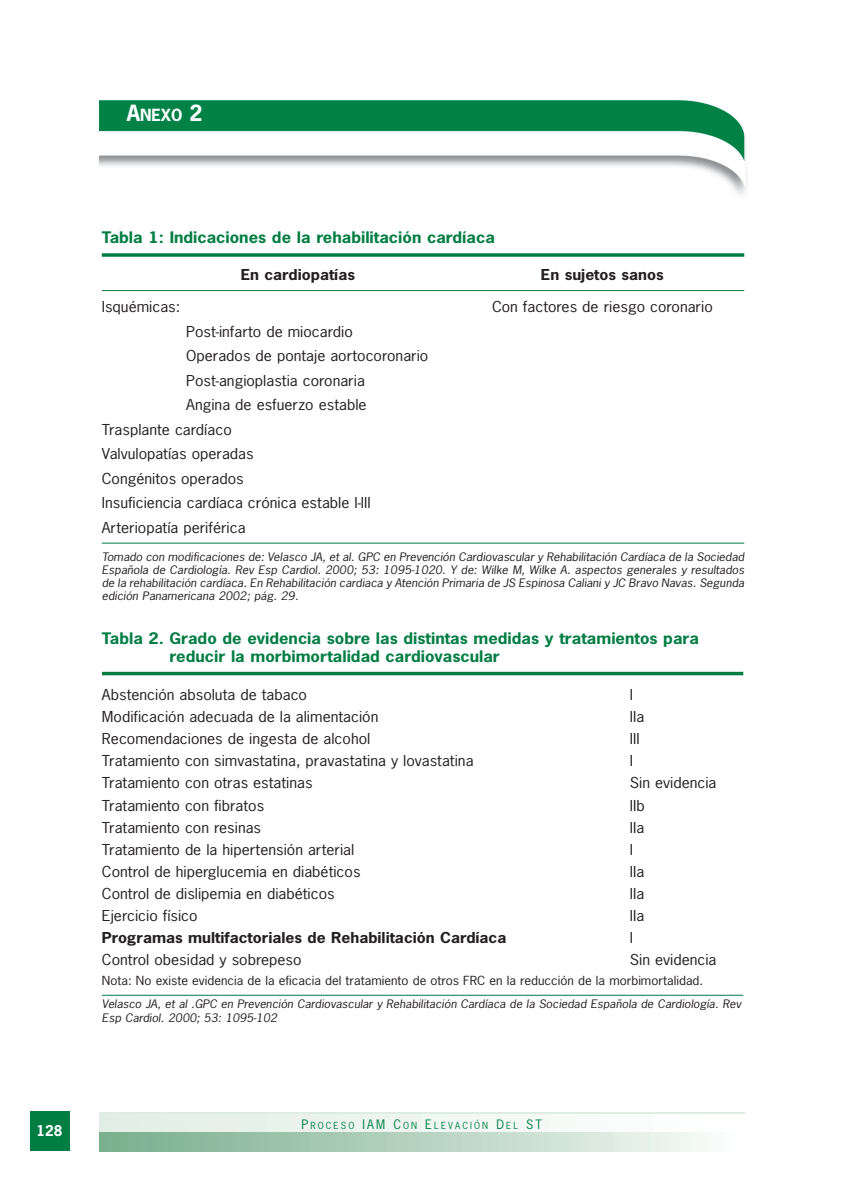
<style>
.page{position:relative;width:844px;height:1191px;background:#fff}
.page>*{position:absolute;margin:0;border:0;box-sizing:border-box;transform-origin:0 0}
.t1{font:700 15.75px "News Gothic";color:#fff}
.t2{font:700 15.05px/18px "News Gothic";color:#007d43;scale:1.11 1}
.t3{font:14.17px "News Gothic";color:#231f20;scale:1.11 1}
.t4{font:700 14.17px "News Gothic";color:#231f20;scale:1.11 1}
.t5{font:700 14px "News Gothic";color:#fff}
.t6{font:11.9px "News Gothic";color:#231f20;scale:1.11 1}
.t7{font:italic 11.03px/13.3px "News Gothic";color:#231f20;text-align:justify;scale:1.11 1}
.t8{font:9.1px "News Gothic";letter-spacing:.23em;color:#007d43}
.s1{font-size:21px}
.s2{font-size:12.25px}
</style>
<div class="page">
<img style="left:99px;top:100px;width:648px;height:94px">
<svg style="left:102px;top:253px;width:642px;height:4px;background:#1f8d5a"></svg>
<hr style="left:102px;top:290px;width:642px;height:1px;background:#007d43">
<hr style="left:102px;top:542px;width:642px;height:1px;background:#007d43">
<hr style="left:102px;top:672px;width:641px;height:3px;background:#007d43">
<hr style="left:102px;top:994px;width:641px;height:1px;background:#007d43">
<div style="left:30px;top:1111px;width:39px;height:40px;background:#007d43"></div>
<div style="left:99px;top:1112px;width:645px;height:19px;background:#dfece3"></div>
<img style="left:99px;top:1114px;width:645px;height:37px">
<p class="t1" style="left:127px;top:106px;width:77px"><span class="s1">A</span>NEXO <span class="s1">2</span></p>
<p class="t5" style="left:37px;top:1122px;width:28px">128</p>
<p class="t2" style="left:102px;top:229px;width:355px">Tabla 1: Indicaciones de la rehabilitación cardíaca</p>
<p class="t4" style="left:241px;top:267px;width:104px">En cardiopatías</p>
<p class="t4" style="left:540px;top:267px;width:112px">En sujetos sanos</p>
<p class="t3" style="left:102px;top:299px;width:72px">Isquémicas:</p>
<p class="t3" style="left:492px;top:299px;width:200px">Con factores de riesgo coronario</p>
<p class="t3" style="left:186px;top:323px;width:151px">Post-infarto de miocardio</p>
<p class="t3" style="left:186px;top:348px;width:219px">Operados de pontaje aortocoronario</p>
<p class="t3" style="left:186px;top:372px;width:162px">Post-angioplastia coronaria</p>
<p class="t3" style="left:186px;top:397px;width:164px">Angina de esfuerzo estable</p>
<p class="t3" style="left:102px;top:421px;width:118px">Trasplante cardíaco</p>
<p class="t3" style="left:102px;top:446px;width:138px">Valvulopatías operadas</p>
<p class="t3" style="left:102px;top:470px;width:129px">Congénitos operados</p>
<p class="t3" style="left:102px;top:495px;width:244px">Insuficiencia cardíaca crónica estable I-III</p>
<p class="t3" style="left:102px;top:519px;width:131px">Arteriopatía periférica</p>
<p class="t7" style="left:102px;top:550px;width:580px">Tomado con modificaciones de: Velasco JA, et al. GPC en Prevención Cardiovascular y Rehabilitación Cardíaca de la Sociedad Española de Cardiología. Rev Esp Cardiol. 2000; 53: 1095-1020. Y de: Wilke M, Wilke A. aspectos generales y resultados de la rehabilitación cardíaca. En Rehabilitación cardiaca y Atención Primaria de JS Espinosa Caliani y JC Bravo Navas. Segunda edición Panamericana 2002; pág. 29.</p>
<p class="t2" style="left:169px;top:629px;width:478px;text-indent:-68px">Tabla 2. Grado de evidencia sobre las distintas medidas y tratamientos para reducir la morbimortalidad cardiovascular</p>
<p class="t3" style="left:102px;top:687px;width:186px">Abstención absoluta de tabaco</p>
<p class="t3" style="left:629px;top:687px;width:4px">I</p>
<p class="t3" style="left:102px;top:709px;width:250px">Modificación adecuada de la alimentación</p>
<p class="t3" style="left:629px;top:709px;width:14px">IIa</p>
<p class="t3" style="left:102px;top:731px;width:243px">Recomendaciones de ingesta de alcohol</p>
<p class="t3" style="left:629px;top:731px;width:10px">III</p>
<p class="t3" style="left:102px;top:753px;width:336px">Tratamiento con simvastatina, pravastatina y lovastatina</p>
<p class="t3" style="left:629px;top:753px;width:4px">I</p>
<p class="t3" style="left:102px;top:775px;width:191px">Tratamiento con otras estatinas</p>
<p class="t3" style="left:629px;top:775px;width:80px">Sin evidencia</p>
<p class="t3" style="left:102px;top:797px;width:148px">Tratamiento con fibratos</p>
<p class="t3" style="left:629px;top:797px;width:15px">IIb</p>
<p class="t3" style="left:102px;top:819px;width:145px">Tratamiento con resinas</p>
<p class="t3" style="left:629px;top:819px;width:14px">IIa</p>
<p class="t3" style="left:102px;top:841px;width:229px">Tratamiento de la hipertensión arterial</p>
<p class="t3" style="left:629px;top:841px;width:4px">I</p>
<p class="t3" style="left:102px;top:863px;width:234px">Control de hiperglucemia en diabéticos</p>
<p class="t3" style="left:629px;top:863px;width:14px">IIa</p>
<p class="t3" style="left:102px;top:885px;width:211px">Control de dislipemia en diabéticos</p>
<p class="t3" style="left:629px;top:885px;width:14px">IIa</p>
<p class="t3" style="left:102px;top:907px;width:88px">Ejercicio físico</p>
<p class="t3" style="left:629px;top:907px;width:14px">IIa</p>
<p class="t4" style="left:102px;top:929px;width:366px">Programas multifactoriales de Rehabilitación Cardíaca</p>
<p class="t3" style="left:629px;top:929px;width:4px">I</p>
<p class="t3" style="left:102px;top:951px;width:181px">Control obesidad y sobrepeso</p>
<p class="t3" style="left:629px;top:951px;width:80px">Sin evidencia</p>
<p class="t6" style="left:102px;top:973px;width:543px">Nota: No existe evidencia de la eficacia del tratamiento de otros FRC en la reducción de la morbimortalidad.</p>
<p class="t7" style="left:102px;top:998px;width:577px">Velasco JA, et al .GPC en Prevención Cardiovascular y Rehabilitación Cardíaca de la Sociedad Española de Cardiología. Rev<br>Esp Cardiol. 2000; 53: 1095-102</p>
<p class="t8" style="left:301px;top:1120px;width:242px"><span class="s2">P</span>ROCESO <span class="s2">IAM C</span>ON <span class="s2">E</span>LEVACIÓN <span class="s2">D</span>EL <span class="s2">ST</span></p>
</div>
